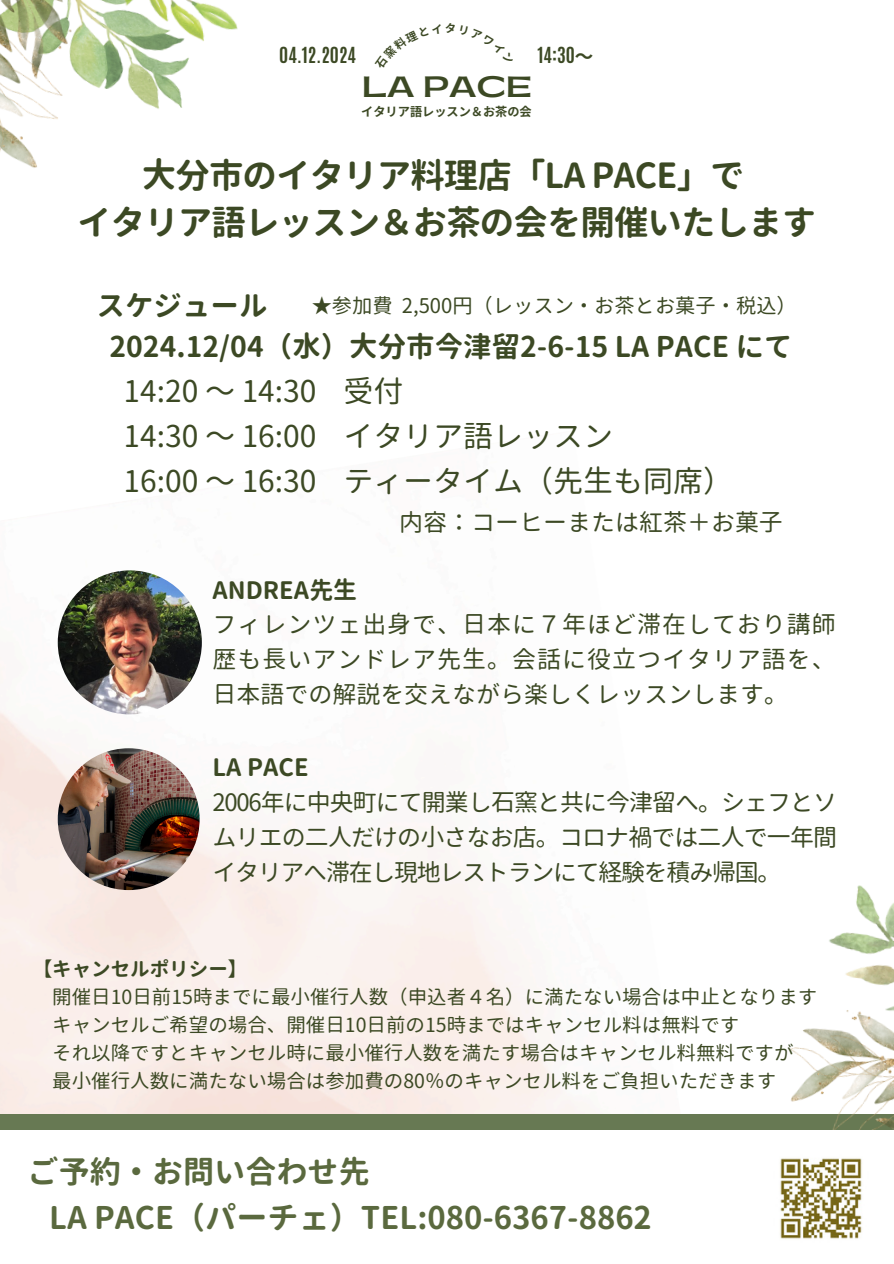
<style>
.page{position:relative;width:894px;height:1264px;background:#fff}
.page>*{position:absolute;margin:0;border:0;box-sizing:border-box;transform-origin:0 0}
.t1{font:700 34.5px/47.2px "Gen Jyuu Gothic";letter-spacing:-.025em;color:#3c4924;text-align:center}
.t2{font:700 31.05px/46.5px "Gen Jyuu Gothic";color:#5a693e}
.t3{font:30px/45px "Gen Jyuu Gothic";color:#3c4924}
.t4{font:700 28.5px "Gen Jyuu Gothic";color:#3c4924}
.t5{font:700 27.6px "Gatwick";color:#3c4924}
.t6{font:24px/34.8px "Gen Jyuu Gothic";letter-spacing:-.04em;color:#3c4924}
.t7{font:24px/34.8px "Gen Jyuu Gothic";letter-spacing:.04em;color:#3c4924}
.t8{font:24px "Gen Jyuu Gothic";color:#3c4924}
.t9{font:20.25px "Gen Jyuu Gothic";color:#3c4924}
.t10{font:19.5px/28.2px "Gen Jyuu Gothic";color:#3c4924}
.t11{font:700 19.5px "Gen Jyuu Gothic";color:#3c4924}
.t12{font:700 18.45px "Antonio";color:#3c4924}
.t13{font:700 12.15px "Noto Sans CJ Ksc";color:#3c4924}
.s1{font-family:"Noto Sans CJ Ksc"}
.s2{font-weight:700}
</style>
<div class="page">
<img style="left:0;top:570px;width:704px;height:560px">
<div style="left:0;top:1113px;width:893px;height:16px;background:#677953"></div>
<img style="left:759px;top:885px;width:134px;height:245px">
<img style="left:0;top:0;width:238px;height:168px">
<img style="left:58px;top:570px;width:144px;height:144px;border-radius:50%">
<img style="left:58px;top:748px;width:141px;height:142px;border-radius:50%">
<img style="left:780px;top:1158px;width:82px;height:81px">
<p class="t12" style="left:279px;top:41px;width:78px">04.12.2024</p>
<p class="t12" style="left:537px;top:41px;width:57px">14:30<span class="s1">〜</span></p>
<h5 class="t5" style="left:361px;top:73px;width:172px">LA PACE</h5>
<h4 class="t13" style="left:361px;top:102px;width:171px">イタリア語レッスン＆お茶の会</h4>
<h2 class="t1" style="left:77px;top:151px;width:740px">大分市のイタリア料理店「LA PACE」で<br>イタリア語レッスン＆お茶の会を開催いたします</h2>
<h1 class="t4" style="left:97px;top:285px;width:172px">スケジュール</h1>
<p class="t9" style="left:311px;top:291px;width:486px">★参加費 2,500円（レッスン・お茶とお菓子・税込）</p>
<h1 class="t4" style="left:109px;top:327px;width:684px">2024.12/04（水）大分市今津留2-6-15 LA PACE にて</h1>
<h1 class="t3" style="left:123px;top:368px;width:611px">14:20 〜 14:30 受付<br>14:30 〜 16:00 イタリア語レッスン<br>16:00 〜 16:30 ティータイム（先生も同席）</h1>
<h3 class="t8" style="left:399px;top:505px;width:385px">内容：コーヒーまたは紅茶＋お菓子</h3>
<p class="t7" style="left:212px;top:572px;width:624px"><span class="s2">ANDREA先生<br></span>フィレンツェ出身で、日本に７年ほど滞在しており講師歴も長いアンドレア先生。会話に役立つイタリア語を、日本語での解説を交えながら楽しくレッスンします。</p>
<h6 class="t6" style="left:212px;top:750px;width:626px"><span class="s2">LA PACE<br></span>2006年に中央町にて開業し石窯と共に今津留へ。シェフとソムリエの二人だけの小さなお店。コロナ禍では二人で一年間イタリアへ滞在し現地レストランにて経験を積み帰国。</h6>
<p class="t11" style="left:33px;top:954px;width:216px">【キャンセルポリシー】</p>
<p class="t10" style="left:52px;top:982px;width:766px">開催日10日前15時までに最小催行人数（申込者４名）に満たない場合は中止となりますキャンセルご希望の場合、開催日10日前の15時まではキャンセル料は無料です<br>それ以降ですとキャンセル時に最小催行人数を満たす場合はキャンセル料無料ですが最小催行人数に満たない場合は参加費の80％のキャンセル料をご負担いただきます</p>
<h2 class="t2" style="left:49px;top:1147px;width:604px;text-indent:-22px">ご予約・お問い合わせ先<br>LA PACE（パーチェ）TEL:080-6367-8862</h2>
</div>
